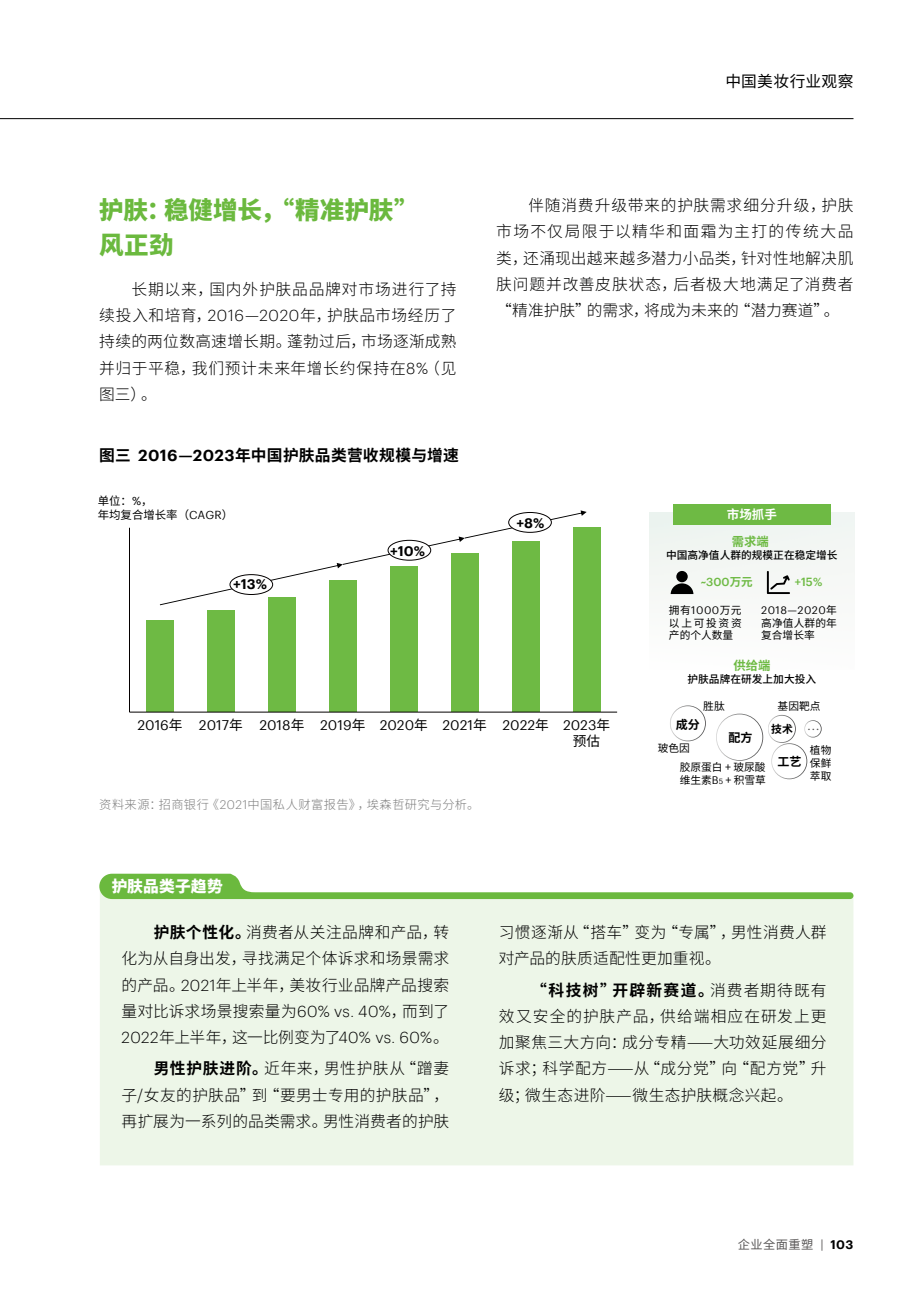
<style>
.page{position:relative;width:918px;height:1290px;background:#fff}
.page>*{position:absolute;margin:0;border:0;box-sizing:border-box;transform-origin:0 0}
.t1{font:800 24.5px/35px "Source Han Sans CN";letter-spacing:.005em;color:#6bb93e}
.t2{font:300 15.75px/26.2px "Source Han Sans CN";letter-spacing:.02em;color:#000;text-align:justify}
.t3{font:300 15.75px "Graphik";letter-spacing:.025em;color:#000}
.t4{font:700 15.75px "Source Han Sans CN";letter-spacing:.015em;color:#000}
.t5{font:15.75px "Source Han Sans CN";letter-spacing:.02em;color:#000}
.t6{font:800 15.75px "Source Han Sans CN";letter-spacing:.01em;color:#fff}
.t7{font:13.65px "Graphik";color:#000}
.t8{font:600 13.65px "Graphik";color:#000}
.t9{font:13.65px "Source Han Sans CN";color:#000}
.t10{font:700 12.42px "Source Han Sans CN";color:#fff}
.t11{font:300 12.25px "Source Han Sans CN";letter-spacing:.03em;color:#7d7d7d}
.t12{font:12.25px "Source Han Sans CN";letter-spacing:.035em;color:#595757}
.t13{font:700 12.25px "Source Han Sans CN";color:#6eba44}
.t14{font:700 12.08px "Source Han Sans CN";color:#000}
.t15{font:500 11.55px "Graphik";color:#6eba44}
.t16{font:11.38px/13.7px "Source Han Sans CN";color:#000}
.t17{font:700 10.85px "Source Han Sans CN";color:#000}
.t18{font:10.67px/13px "Source Han Sans CN";color:#000;text-align:justify}
.t19{font:500 10.67px "Source Han Sans CN";color:#000}
.t20{font:10.67px "Graphik";letter-spacing:.04em;color:#000}
.s1{font-family:"Graphik"}
.s2{font-family:"Graphik";font-weight:600}
.s3{font-family:"Source Han Sans CN";font-weight:700}
.s4{font-family:"Source Han Sans CN"}
.s5{font-family:"Graphik";font-size:7.35px}
.s6{font-weight:700}
.s7{font-family:"Graphik";font-weight:600;color:#000}
</style>
<div class="page">
<div style="left:649px;top:512px;width:205px;height:83px;background:#f3f6f3"></div>
<svg style="left:670px;top:571px;width:23px;height:23px"></svg>
<svg style="left:767px;top:571px;width:23px;height:23px"></svg>
<div style="left:673px;top:504px;width:157px;height:21px;background:#6eba44"></div>
<svg style="left:670px;top:705px;width:36px;height:36px"></svg>
<div style="left:573px;top:528px;width:27px;height:184px;background:#6eba44"></div>
<div style="left:512px;top:541px;width:27px;height:171px;background:#6eba44"></div>
<div style="left:451px;top:554px;width:27px;height:158px;background:#6eba44"></div>
<div style="left:390px;top:567px;width:27px;height:145px;background:#6eba44"></div>
<div style="left:329px;top:580px;width:27px;height:132px;background:#6eba44"></div>
<div style="left:268px;top:597px;width:28px;height:115px;background:#6eba44"></div>
<div style="left:207px;top:611px;width:28px;height:101px;background:#6eba44"></div>
<div style="left:146px;top:620px;width:28px;height:92px;background:#6eba44"></div>
<hr style="left:129px;top:528px;width:1px;height:184px;background:#040000">
<hr style="left:129px;top:712px;width:488px;height:1px;background:#040000">
<svg style="left:160px;top:510px;width:427px;height:95px"></svg>
<div style="left:230px;top:575px;width:43px;height:19px;background:#fff;border-radius:50%"></div>
<div style="left:229px;top:574px;width:44px;height:21px;border:1px solid #040000;border-radius:50%"></div>
<div style="left:388px;top:540px;width:43px;height:20px;background:#fff;border-radius:50%"></div>
<div style="left:387px;top:540px;width:44px;height:21px;border:1px solid #040000;border-radius:50%"></div>
<div style="left:509px;top:512px;width:42px;height:20px;background:#fff;border-radius:50%"></div>
<div style="left:508px;top:512px;width:44px;height:21px;border:1px solid #040000;border-radius:50%"></div>
<hr style="left:0;top:118px;width:853px;height:1px;background:#000">
<div style="left:100px;top:899px;width:753px;height:266px;background:#edf6e8"></div>
<svg style="left:99px;top:874px;width:754px;height:25px"></svg>
<svg style="left:716px;top:714px;width:105px;height:65px"></svg>
<p class="t5" style="left:725px;top:72px;width:130px">中国美妆行业观察</p>
<h1 class="t1" style="left:99px;top:193px;width:321px">护肤：稳健增长，“精准护肤”风正劲</h1>
<p class="t2" style="left:99px;top:276px;width:359px;text-indent:32px">长期以来，国内外护肤品品牌对市场进行了持续投入和培育，<span class="s1">2016</span>—<span class="s1">2020</span>年，护肤品市场经历了持续的两位数高速增长期。蓬勃过后，市场逐渐成熟并归于平稳，我们预计未来年增长约保持在<span class="s1">8%</span>（见图三）。</p>
<p class="t4" style="left:99px;top:447px;width:361px">图三 <span class="s2">2016</span>—<span class="s2">2023</span>年中国护肤品类营收规模与增速</p>
<p class="t16" style="left:98px;top:494px;width:137px">单位：<span class="s1">%</span>，<br>年均复合增长率（<span class="s1">CAGR</span>）</p>
<p class="t8" style="left:233px;top:574px;width:35px">+13%</p>
<p class="t8" style="left:390px;top:540px;width:36px">+10%</p>
<p class="t2" style="left:496px;top:192px;width:359px;text-indent:32px">伴随消费升级带来的护肤需求细分升级，护肤市场不仅局限于以精华和面霜为主打的传统大品类，还涌现出越来越多潜力小品类，针对性地解决肌肤问题并改善皮肤状态，后者极大地满足了消费者“精准护肤”的需求，将成为未来的“潜力赛道”。</p>
<p class="t8" style="left:516px;top:513px;width:29px">+8%</p>
<p class="t10" style="left:727px;top:507px;width:52px">市场抓手</p>
<p class="t13" style="left:732px;top:535px;width:38px">需求端</p>
<p class="t15" style="left:700px;top:573px;width:54px">~300<span class="s3">万元</span></p>
<p class="t15" style="left:795px;top:573px;width:29px">+15%</p>
<p class="t19" style="left:666px;top:549px;width:173px">中国高净值人群的规模正在稳定增长</p>
<p class="t18" style="left:669px;top:603px;width:74px">拥有<span class="s1">1000</span>万元以上可投资资产的个人数量</p>
<p class="t20" style="left:761px;top:602px;width:77px">2018—2020<span class="s4">年</span></p>
<p class="t18" style="left:761px;top:616px;width:77px">高净值人群的年复合增长率</p>
<p class="t13" style="left:733px;top:659px;width:38px">供给端</p>
<p class="t19" style="left:687px;top:673px;width:130px">护肤品牌在研发上加大投入</p>
<p class="t18" style="left:703px;top:700px;width:23px">胜肽</p>
<p class="t18" style="left:777px;top:700px;width:44px">基因靶点</p>
<p class="t7" style="left:137px;top:715px;width:474px">2016<span class="s4">年</span> 2017<span class="s4">年</span> 2018<span class="s4">年</span> 2019<span class="s4">年</span> 2020<span class="s4">年</span> 2021<span class="s4">年</span> 2022<span class="s4">年</span> 2023<span class="s4">年</span></p>
<p class="t9" style="left:573px;top:734px;width:29px">预估</p>
<p class="t11" style="left:99px;top:798px;width:381px">资料来源：招商银行《<span class="s1">2021</span>中国私人财富报告》，埃森哲研究与分析。</p>
<p class="t14" style="left:675px;top:717px;width:26px">成分</p>
<p class="t18" style="left:658px;top:742px;width:34px">玻色因</p>
<p class="t14" style="left:728px;top:731px;width:26px">配方</p>
<p class="t17" style="left:771px;top:722px;width:23px">技术</p>
<p class="t18" style="left:679px;top:761px;width:88px">胶原蛋白 + 玻尿酸维生素<span class="s1">B</span><span class="s5">5</span> + 积雪草</p>
<p class="t14" style="left:777px;top:755px;width:26px">工艺</p>
<p class="t18" style="left:810px;top:744px;width:23px">植物保鲜萃取</p>
<p class="t6" style="left:112px;top:878px;width:113px">护肤品类子趋势</p>
<p class="t2" style="left:122px;top:919px;width:329px;text-indent:32px"><span class="s6">护肤个性化。</span>消费者从关注品牌和产品，转化为从自身出发，寻找满足个体诉求和场景需求的产品。<span class="s1">2021</span>年上半年，美妆行业品牌产品搜索量对比诉求场景搜索量为<span class="s1">60% vs. 40%</span>，而到了</p>
<p class="t3" style="left:122px;top:1026px;width:329px">2022<span class="s4">年上半年，这一比例变为了</span>40% vs. 60%<span class="s4">。</span></p>
<p class="t2" style="left:122px;top:1056px;width:329px;text-indent:32px"><span class="s6">男性护肤进阶。</span>近年来，男性护肤从“蹭妻子<span class="s1">/</span>女友的护肤品”到“要男士专用的护肤品”，再扩展为一系列的品类需求。男性消费者的护肤</p>
<p class="t2" style="left:499px;top:920px;width:329px">习惯逐渐从“搭车”变为“专属”，男性消费人群对产品的肤质适配性更加重视。</p>
<p class="t2" style="left:499px;top:977px;width:329px;text-indent:32px"><span class="s6">“科技树”开辟新赛道。</span>消费者期待既有效又安全的护肤产品，供给端相应在研发上更加聚焦三大方向：成分专精⸺大功效延展细分诉求；科学配方⸺从“成分党”向“配方党”升级；微生态进阶⸺微生态护肤概念兴起。</p>
<p class="t12" style="left:738px;top:1237px;width:117px">企业全面重塑 <span class="s1">|</span> <span class="s7">103</span></p>
</div>
